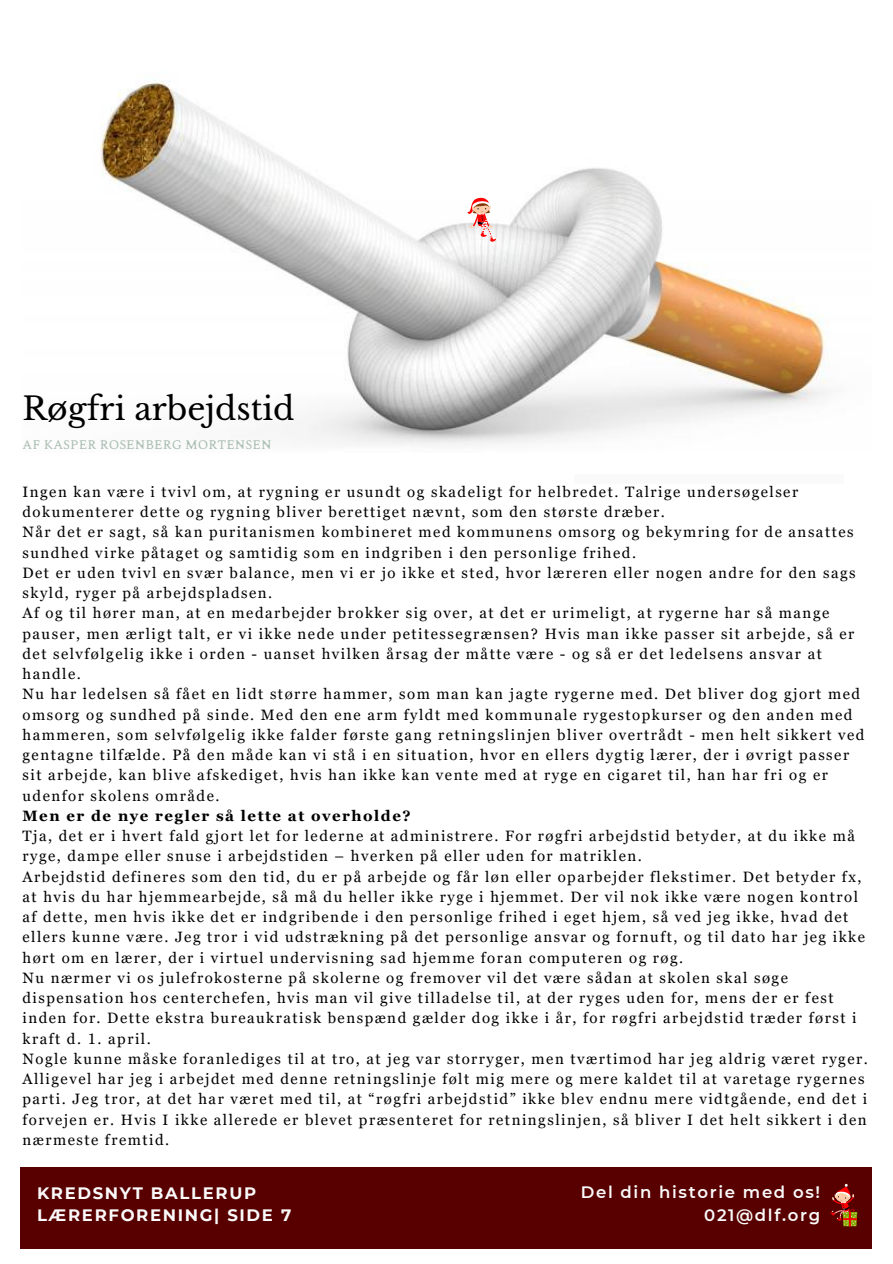
<style>
.page{position:relative;width:893px;height:1264px;background:#fff}
.page>*{position:absolute;margin:0;border:0;box-sizing:border-box;transform-origin:0 0}
.t1{font:31.5px "Libre Baskerville";color:#000}
.t2{font:700 16.5px/22.5px "Montserrat";letter-spacing:.1em;color:#fafafa}
.t3{font:600 16.5px/22.5px "Montserrat";letter-spacing:.1em;color:#fafafa;text-align:right}
.t4{font:15px/20.2px "Georgia Pro";letter-spacing:.1em;color:#000}
.t5{font:700 15px "Georgia Pro";letter-spacing:.1em;color:#000}
.t6{font:13.5px "Karoll Round";color:#aabeb3}
</style>
<div class="page">
<div style="left:20px;top:1167px;width:851px;height:81px;background:#580000"></div>
<img style="left:100px;top:80px;width:728px;height:365px">
<div style="left:574px;top:474px;width:269px;height:9px;background:#fafafa"></div>
<svg style="left:465px;top:197px;width:33px;height:46px"></svg>
<svg style="left:831px;top:1183px;width:26px;height:43px"></svg>
<p class="t1" style="left:22px;top:389px;width:273px">Røgfri arbejdstid</p>
<p class="t6" style="left:22px;top:435px;width:251px">AF KASPER ROSENBERG MORTENSEN</p>
<p class="t4" style="left:22px;top:481px;width:777px">Ingen kan være i tvivl om, at rygning er usundt og skadeligt for helbredet. Talrige undersøgelser dokumenterer dette og rygning bliver berettiget nævnt, som den største dræber.</p>
<p class="t4" style="left:22px;top:522px;width:832px">Når det er sagt, så kan puritanismen kombineret med kommunens omsorg og bekymring for de ansattes sundhed virke påtaget og samtidig som en indgriben i den personlige frihed.</p>
<p class="t4" style="left:22px;top:562px;width:834px">Det er uden tvivl en svær balance, men vi er jo ikke et sted, hvor læreren eller nogen andre for den sags skyld, ryger på arbejdspladsen.</p>
<p class="t4" style="left:22px;top:603px;width:833px">Af og til hører man, at en medarbejder brokker sig over, at det er urimeligt, at rygerne har så mange pauser, men ærligt talt, er vi ikke nede under petitessegrænsen? Hvis man ikke passer sit arbejde, så er det selvfølgelig ikke i orden - uanset hvilken årsag der måtte være - og så er det ledelsens ansvar at handle.</p>
<p class="t4" style="left:22px;top:684px;width:843px">Nu har ledelsen så fået en lidt større hammer, som man kan jagte rygerne med. Det bliver dog gjort med omsorg og sundhed på sinde. Med den ene arm fyldt med kommunale rygestopkurser og den anden med hammeren, som selvfølgelig ikke falder første gang retningslinjen bliver overtrådt - men helt sikkert ved gentagne tilfælde. På den måde kan vi stå i en situation, hvor en ellers dygtig lærer, der i øvrigt passer sit arbejde, kan blive afskediget, hvis han ikke kan vente med at ryge en cigaret til, han har fri og er udenfor skolens område.</p>
<p class="t5" style="left:22px;top:807px;width:389px">Men er de nye regler så lette at overholde?</p>
<p class="t4" style="left:22px;top:825px;width:833px">Tja, det er i hvert fald gjort let for lederne at administrere. For røgfri arbejdstid betyder, at du ikke må ryge, dampe eller snuse i arbejdstiden – hverken på eller uden for matriklen.</p>
<p class="t4" style="left:22px;top:866px;width:844px">Arbejdstid defineres som den tid, du er på arbejde og får løn eller oparbejder flekstimer. Det betyder fx, at hvis du har hjemmearbejde, så må du heller ikke ryge i hjemmet. Der vil nok ikke være nogen kontrol af dette, men hvis ikke det er indgribende i den personlige frihed i eget hjem, så ved jeg ikke, hvad det ellers kunne være. Jeg tror i vid udstrækning på det personlige ansvar og fornuft, og til dato har jeg ikke hørt om en lærer, der i virtuel undervisning sad hjemme foran computeren og røg.</p>
<p class="t4" style="left:22px;top:967px;width:835px">Nu nærmer vi os julefrokosterne på skolerne og fremover vil det være sådan at skolen skal søge dispensation hos centerchefen, hvis man vil give tilladelse til, at der ryges uden for, mens der er fest inden for. Dette ekstra bureaukratisk benspænd gælder dog ikke i år, for røgfri arbejdstid træder først i kraft d. 1. april.</p>
<p class="t4" style="left:22px;top:1048px;width:846px">Nogle kunne måske foranlediges til at tro, at jeg var storryger, men tværtimod har jeg aldrig været ryger.<br>Alligevel har jeg i arbejdet med denne retningslinje følt mig mere og mere kaldet til at varetage rygernes parti. Jeg tror, at det har været med til, at “røgfri arbejdstid” ikke blev endnu mere vidtgående, end det i forvejen er. Hvis I ikke allerede er blevet præsenteret for retningslinjen, så bliver I det helt sikkert i den nærmeste fremtid.</p>
<p class="t2" style="left:37px;top:1181px;width:256px">KREDSNYT BALLERUP<br>LÆRERFORENING| SIDE 7</p>
<p class="t3" style="left:580px;top:1180px;width:241px">Del din historie med os!<br>021@dlf.org</p>
</div>
